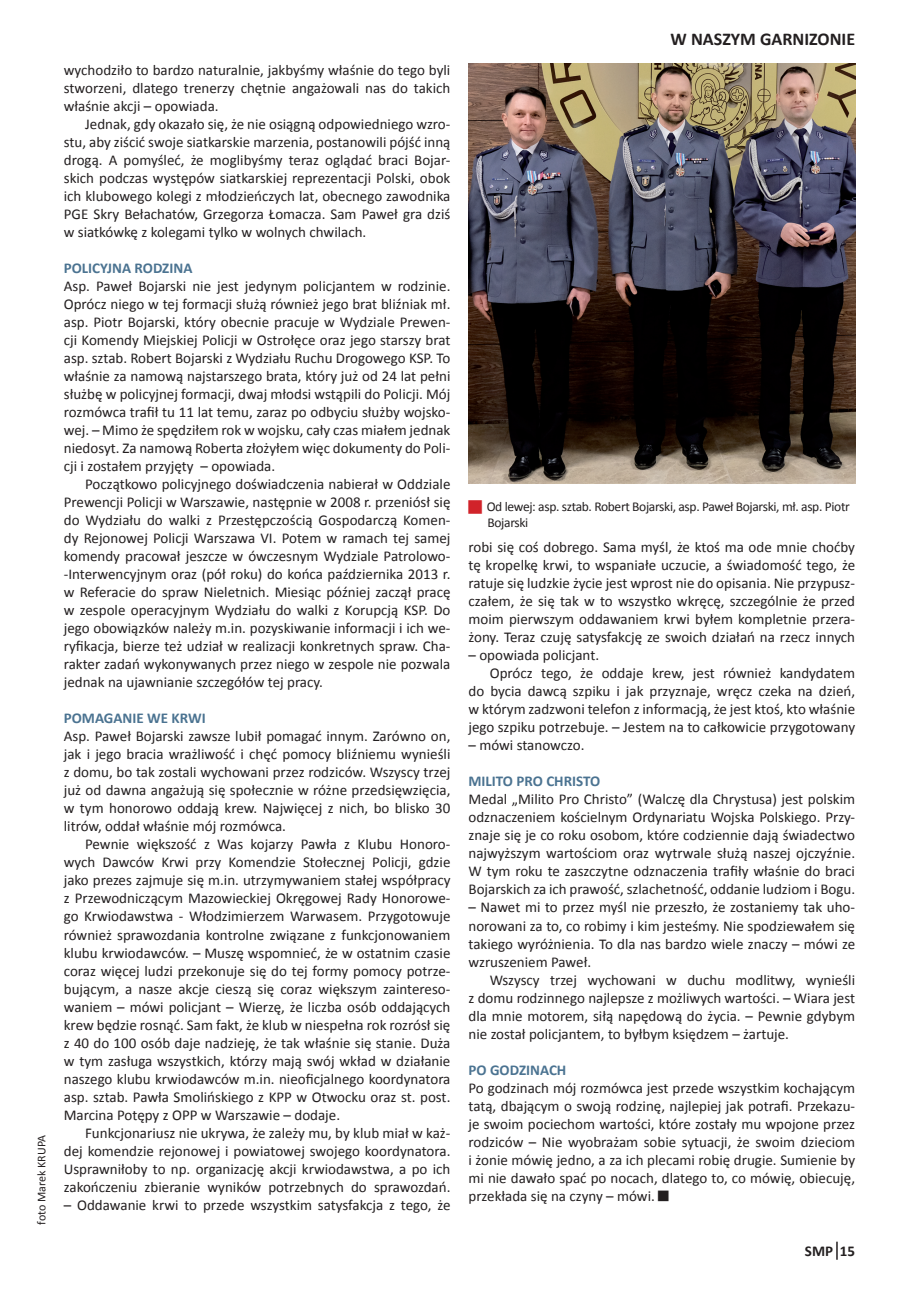
<style>
.page{position:relative;width:919px;height:1289px;background:#fff}
.page>*{position:absolute;margin:0;border:0;box-sizing:border-box;transform-origin:0 0}
.t1{font:700 18px "Calibri";color:#231f20}
.t2{font:15px/18px "Calibri";color:#231f20;text-align:justify}
.t3{font:700 15px "Calibri";color:#4b7391}
.t4{font:700 15px "Calibri";color:#231f20}
.t5{font:13.5px/16.2px "Calibri";letter-spacing:-.025em;color:#231f20}
.t6{font:12px "Calibri";color:#231f20}
</style>
<div class="page">
<svg style="left:836px;top:1241px;width:1px;height:18px"></svg>
<img style="left:468px;top:64px;width:387px;height:419px">
<p class="t6" style="left:34px;top:1224px;width:91px;rotate:-90deg">foto Marek KRUPA</p>
<p class="t2" style="left:64px;top:61px;width:388px">wychodziło to bardzo naturalnie, jakbyśmy właśnie do tego byli stworzeni, dlatego trenerzy chętnie angażowali nas do takich właśnie akcji – opowiada.</p>
<p class="t2" style="left:64px;top:115px;width:388px;text-indent:21px">Jednak, gdy okazało się, że nie osiągną odpowiedniego wzro&shy;stu, aby ziścić swoje siatkarskie marzenia, postanowili pójść inną drogą. A pomyśleć, że moglibyśmy teraz oglądać braci Bojar&shy;skich podczas występów siatkarskiej reprezentacji Polski, obok ich klubowego kolegi z młodzieńczych lat, obecnego zawodnika PGE Skry Bełachatów, Grzegorza Łomacza. Sam Paweł gra dziś w siatkówkę z kolegami tylko w wolnych chwilach.</p>
<p class="t3" style="left:64px;top:258px;width:130px">POLICYJNA RODZINA</p>
<p class="t2" style="left:64px;top:277px;width:388px">Asp. Paweł Bojarski nie jest jedynym policjantem w rodzinie.<br>Oprócz niego w tej formacji służą również jego brat bliźniak mł. asp. Piotr Bojarski, który obecnie pracuje w Wydziale Prewen&shy;cji Komendy Miejskiej Policji w Ostrołęce oraz jego starszy brat asp. sztab. Robert Bojarski z Wydziału Ruchu Drogowego KSP. To właśnie za namową najstarszego brata, który już od 24 lat pełni służbę w policyjnej formacji, dwaj młodsi wstąpili do Policji. Mój rozmówca trafił tu 11 lat temu, zaraz po odbyciu służby wojsko&shy;wej. – Mimo że spędziłem rok w wojsku, cały czas miałem jednak niedosyt. Za namową Roberta złożyłem więc dokumenty do Poli&shy;cji i zostałem przyjęty – opowiada.</p>
<p class="t2" style="left:64px;top:475px;width:388px;text-indent:21px">Początkowo policyjnego doświadczenia nabierał w Oddziale Prewencji Policji w Warszawie, następnie w 2008 r. przeniósł się do Wydziału do walki z Przestępczością Gospodarczą Komen&shy;dy Rejonowej Policji Warszawa VI. Potem w ramach tej samej komendy pracował jeszcze w ówczesnym Wydziale Patrolowo--Interwencyjnym oraz (pół roku) do końca października 2013 r. w Referacie do spraw Nieletnich. Miesiąc później zaczął pracę w zespole operacyjnym Wydziału do walki z Korupcją KSP. Do jego obowiązków należy m.in. pozyskiwanie informacji i ich we&shy;ryfikacja, bierze też udział w realizacji konkretnych spraw. Cha&shy;rakter zadań wykonywanych przez niego w zespole nie pozwala jednak na ujawnianie szczegółów tej pracy.</p>
<p class="t3" style="left:64px;top:708px;width:143px">POMAGANIE WE KRWI</p>
<p class="t2" style="left:64px;top:727px;width:388px">Asp. Paweł Bojarski zawsze lubił pomagać innym. Zarówno on, jak i jego bracia wrażliwość i chęć pomocy bliźniemu wynieśli z domu, bo tak zostali wychowani przez rodziców. Wszyscy trzej już od dawna angażują się społecznie w różne przedsięwzięcia, w tym honorowo oddają krew. Najwięcej z nich, bo blisko 30 litrów, oddał właśnie mój rozmówca.</p>
<p class="t2" style="left:64px;top:835px;width:388px;text-indent:21px">Pewnie większość z Was kojarzy Pawła z Klubu Honoro&shy;wych Dawców Krwi przy Komendzie Stołecznej Policji, gdzie jako prezes zajmuje się m.in. utrzymywaniem stałej współpracy z Przewodniczącym Mazowieckiej Okręgowej Rady Honorowe&shy;go Krwiodawstwa - Włodzimierzem Warwasem. Przygotowuje również sprawozdania kontrolne związane z funkcjonowaniem klubu krwiodawców. – Muszę wspomnieć, że w ostatnim czasie coraz więcej ludzi przekonuje się do tej formy pomocy potrze&shy;bującym, a nasze akcje cieszą się coraz większym zaintereso&shy;waniem – mówi policjant – Wierzę, że liczba osób oddających krew będzie rosnąć. Sam fakt, że klub w niespełna rok rozrósł się z 40 do 100 osób daje nadzieję, że tak właśnie się stanie. Duża w tym zasługa wszystkich, którzy mają swój wkład w działanie naszego klubu krwiodawców m.in. nieoficjalnego koordynatora asp. sztab. Pawła Smolińskiego z KPP w Otwocku oraz st. post.<br>Marcina Potępy z OPP w Warszawie – dodaje.</p>
<p class="t2" style="left:64px;top:1123px;width:388px;text-indent:21px">Funkcjonariusz nie ukrywa, że zależy mu, by klub miał w każ&shy;dej komendzie rejonowej i powiatowej swojego koordynatora.<br>Usprawniłoby to np. organizację akcji krwiodawstwa, a po ich zakończeniu zbieranie wyników potrzebnych do sprawozdań.</p>
<p class="t2" style="left:64px;top:1195px;width:388px">– Oddawanie krwi to przede wszystkim satysfakcja z tego, że</p>
<p class="t1" style="left:670px;top:28px;width:186px">W NASZYM GARNIZONIE</p>
<p class="t5" style="left:486px;top:498px;width:365px">Od lewej: asp. sztab. Robert Bojarski, asp. Paweł Bojarski, mł. asp. Piotr<br>Bojarski</p>
<p class="t2" style="left:468px;top:538px;width:388px">robi się coś dobrego. Sama myśl, że ktoś ma ode mnie choćby tę kropelkę krwi, to wspaniałe uczucie, a świadomość tego, że ratuje się ludzkie życie jest wprost nie do opisania. Nie przypusz&shy;czałem, że się tak w to wszystko wkręcę, szczególnie że przed moim pierwszym oddawaniem krwi byłem kompletnie przera&shy;żony. Teraz czuję satysfakcję ze swoich działań na rzecz innych</p>
<p class="t2" style="left:468px;top:646px;width:132px">– opowiada policjant.</p>
<p class="t2" style="left:489px;top:664px;width:367px">Oprócz tego, że oddaje krew, jest również kandydatem</p>
<p class="t2" style="left:468px;top:682px;width:388px">do bycia dawcą szpiku i jak przyznaje, wręcz czeka na dzień,</p>
<p class="t2" style="left:468px;top:700px;width:388px">w którym zadzwoni telefon z informacją, że jest ktoś, kto właśnie</p>
<p class="t2" style="left:468px;top:718px;width:388px">jego szpiku potrzebuje. – Jestem na to całkowicie przygotowany</p>
<p class="t2" style="left:468px;top:736px;width:117px">– mówi stanowczo.</p>
<p class="t3" style="left:468px;top:771px;width:133px">MILITO PRO CHRISTO</p>
<p class="t2" style="left:468px;top:790px;width:388px">Medal „Milito Pro Christo” (Walczę dla Chrystusa) jest polskim odznaczeniem kościelnym Ordynariatu Wojska Polskiego. Przy&shy;znaje się je co roku osobom, które codziennie dają świadectwo najwyższym wartościom oraz wytrwale służą naszej ojczyźnie.<br>W tym roku te zaszczytne odznaczenia trafiły właśnie do braci Bojarskich za ich prawość, szlachetność, oddanie ludziom i Bogu.</p>
<p class="t2" style="left:468px;top:898px;width:388px">– Nawet mi to przez myśl nie przeszło, że zostaniemy tak uho&shy;norowani za to, co robimy i kim jesteśmy. Nie spodziewałem się takiego wyróżnienia. To dla nas bardzo wiele znaczy – mówi ze wzruszeniem Paweł.</p>
<p class="t2" style="left:468px;top:970px;width:388px;text-indent:21px">Wszyscy trzej wychowani w duchu modlitwy, wynieśli z domu rodzinnego najlepsze z możliwych wartości. – Wiara jest dla mnie motorem, siłą napędową do życia. – Pewnie gdybym nie został policjantem, to byłbym księdzem – żartuje.</p>
<p class="t3" style="left:468px;top:1059px;width:99px">PO GODZINACH</p>
<p class="t2" style="left:468px;top:1078px;width:388px">Po godzinach mój rozmówca jest przede wszystkim kochającym tatą, dbającym o swoją rodzinę, najlepiej jak potrafi. Przekazu&shy;je swoim pociechom wartości, które zostały mu wpojone przez rodziców – Nie wyobrażam sobie sytuacji, że swoim dzieciom i żonie mówię jedno, a za ich plecami robię drugie. Sumienie by mi nie dawało spać po nocach, dlatego to, co mówię, obiecuję, przekłada się na czyny – mówi.</p>
<p class="t4" style="left:804px;top:1241px;width:52px">SMP 15</p>
</div>
